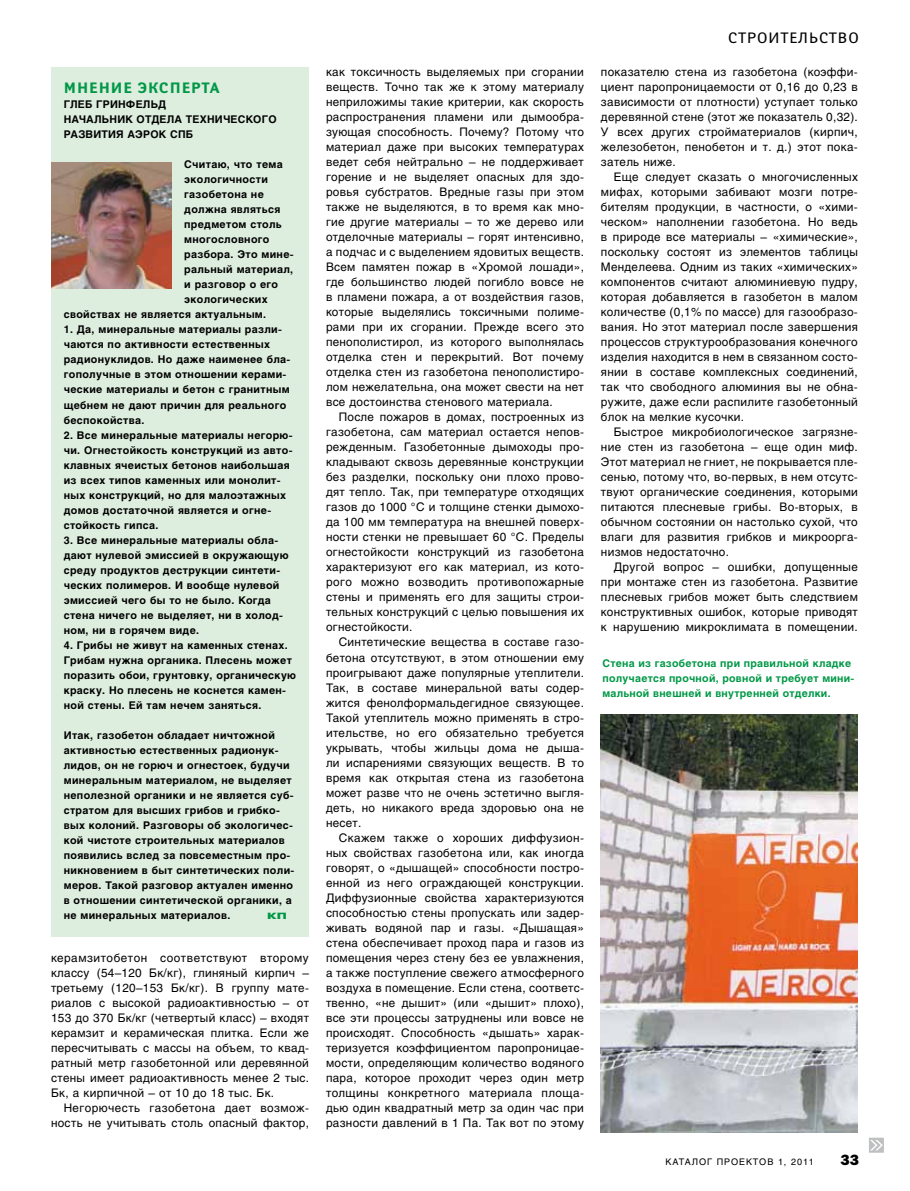
<style>
.page{position:relative;width:910px;height:1191px;background:#fff}
.page>*{position:absolute;margin:0;border:0;box-sizing:border-box;transform-origin:0 0}
.t1{font:700 15px "Yanus OT";letter-spacing:.06em;color:#009846}
.t2{font:15px "Yanus OT";color:#000}
.t3{font:800 15px "Franklin Gothic ITC";color:#000}
.t4{font:11.7px/15px "Helios Std";letter-spacing:.025em;color:#000;text-align:justify}
.t5{font:700 10.5px/15px "Helios Std";letter-spacing:.03em;color:#000}
.t6{font:700 10.5px/15px "Helios Std";letter-spacing:.025em;color:#009846}
.t7{font:9px "Helios Std";letter-spacing:.1em;color:#000}
.t8{font:700 9px "Futuris C";color:#009846;scale:1.5 1}
</style>
<div class="page">
<svg style="left:869px;top:1137px;width:15px;height:15px"></svg>
<div style="left:51px;top:67px;width:258px;height:869px;background:#ddedde"></div>
<img style="left:51px;top:163px;width:120px;height:126px">
<img style="left:600px;top:714px;width:258px;height:418px">
<p class="t1" style="left:64px;top:79px;width:157px">М нение эксперта</p>
<p class="t5" style="left:64px;top:97px;width:214px">Глеб Гринфельд<br>Начальник отдела технического развития АЭРОК</p>
<p class="t5" style="left:170px;top:127px;width:23px">СПБ</p>
<p class="t5" style="left:184px;top:157px;width:100px">Считаю, что тема</p>
<p class="t5" style="left:184px;top:172px;width:85px">экологичности</p>
<p class="t5" style="left:184px;top:187px;width:81px">газобетона не</p>
<p class="t5" style="left:184px;top:202px;width:98px">должна являться</p>
<p class="t5" style="left:184px;top:217px;width:99px">предметом столь</p>
<p class="t5" style="left:184px;top:232px;width:87px">многословного</p>
<p class="t5" style="left:184px;top:247px;width:111px">разбора. Это мине-</p>
<p class="t5" style="left:184px;top:262px;width:110px">ральный материал,</p>
<p class="t5" style="left:184px;top:277px;width:95px">и разговор о его</p>
<p class="t5" style="left:184px;top:292px;width:85px">экологических</p>
<p class="t5" style="left:64px;top:307px;width:204px">свойствах не является актуальным.</p>
<p class="t5" style="left:64px;top:322px;width:228px">1. Да, минеральные материалы разли&shy;чаются по активности естественных радионуклидов. Но даже наименее бла&shy;гополучные в этом отношении керами&shy;ческие материалы и бетон с гранитным щебнем не дают причин для реального беспокойства.</p>
<p class="t5" style="left:64px;top:427px;width:230px">2. Все минеральные материалы негорю&shy;чи. Огнестойкость конструкций из авто&shy;клавных ячеистых бетонов наибольшая из всех типов каменных или монолит&shy;ных конструкций, но для малоэтажных домов достаточной является и огне&shy;стойкость гипса.</p>
<p class="t5" style="left:64px;top:532px;width:226px">3. Все минеральные материалы обла&shy;дают нулевой эмиссией в окружающую среду продуктов деструкции синтети&shy;ческих полимеров. И вообще нулевой эмиссией чего бы то не было. Когда стена ничего не выделяет, ни в холод&shy;ном, ни в горячем виде.</p>
<p class="t5" style="left:64px;top:637px;width:234px">4. Грибы не живут на каменных стенах.<br>Грибам нужна органика. Плесень может поразить обои, грунтовку, органическую краску. Но плесень не коснется камен&shy;ной стены. Ей там нечем заняться.</p>
<p class="t5" style="left:64px;top:727px;width:232px">Итак, газобетон обладает ничтожной активностью естественных радионук&shy;лидов, он не горюч и огнестоек, будучи минеральным материалом, не выделяет неполезной органики и не является суб&shy;стратом для высших грибов и грибко&shy;вых колоний. Разговоры об экологичес&shy;кой чистоте строительных материалов появились вслед за повсеместным про&shy;никновением в быт синтетических поли&shy;меров. Такой разговор актуален именно в отношении синтетической органики, а не минеральных материалов.</p>
<p class="t8" style="left:267px;top:910px;width:15px">КП</p>
<p class="t4" style="left:51px;top:950px;width:259px">керамзитобетон соответствуют второму классу (54–120 Бк/кг), глиняный кирпич – третьему (120–153 Бк/кг). В группу мате&shy;риалов с высокой радиоактивностью – от 153 до 370 Бк/кг (четвертый класс) – входят керамзит и керамическая плитка. Если же пересчитывать с массы на объем, то квад&shy;ратный метр газобетонной или деревянной стены имеет радиоактивность менее 2 тыс.<br>Бк, а кирпичной – от 10 до 18 тыс. Бк.</p>
<p class="t4" style="left:51px;top:1100px;width:259px;text-align:right">Негорючесть газобетона дает возмож&shy;ность не учитывать столь опасный фактор,</p>
<p class="t4" style="left:326px;top:65px;width:259px">как токсичность выделяемых при сгорании веществ. Точно так же к этому материалу неприложимы такие критерии, как скорость распространения пламени или дымообра&shy;зующая способность. Почему? Потому что материал даже при высоких температурах ведет себя нейтрально – не поддерживает горение и не выделяет опасных для здо&shy;ровья субстратов. Вредные газы при этом также не выделяются, в то время как мно&shy;гие другие материалы – то же дерево или отделочные материалы – горят интенсивно, а подчас и с выделением ядовитых веществ.<br>Всем памятен пожар в «Хромой лошади», где большинство людей погибло вовсе не в пламени пожара, а от воздействия газов, которые выделялись токсичными полиме&shy;рами при их сгорании. Прежде всего это пенополистирол, из которого выполнялась отделка стен и перекрытий. Вот почему отделка стен из газобетона пенополистиро&shy;лом нежелательна, она может свести на нет все достоинства стенового материала.</p>
<p class="t4" style="left:326px;top:410px;width:260px;text-indent:13px">После пожаров в домах, построенных из газобетона, сам материал остается непов&shy;режденным. Газобетонные дымоходы про&shy;кладывают сквозь деревянные конструкции без разделки, поскольку они плохо прово&shy;дят тепло. Так, при температуре отходящих газов до 1000 °С и толщине стенки дымохо&shy;да 100 мм температура на внешней поверх&shy;ности стенки не превышает 60 °С. Пределы огнестойкости конструкций из газобетона характеризуют его как материал, из кото&shy;рого можно возводить противопожарные стены и применять его для защиты строи&shy;тельных конструкций с целью повышения их огнестойкости.</p>
<p class="t4" style="left:326px;top:634px;width:259px;text-indent:13px">Синтетические вещества в составе газо&shy;бетона отсутствуют, в этом отношении ему проигрывают даже популярные утеплители.<br>Так, в составе минеральной ваты содер&shy;жится фенолформальдегидное связующее.<br>Такой утеплитель можно применять в стро&shy;ительстве, но его обязательно требуется укрывать, чтобы жильцы дома не дыша&shy;ли испарениями связующих веществ. В то время как открытая стена из газобетона может разве что не очень эстетично выгля&shy;деть, но никакого вреда здоровью она не несет.</p>
<p class="t4" style="left:326px;top:829px;width:259px;text-indent:13px">Скажем также о хороших диффузион&shy;ных свойствах газобетона или, как иногда говорят, о «дышащей» способности постро&shy;енной из него ограждающей конструкции.<br>Диффузионные свойства характеризуются способностью стены пропускать или задер&shy;живать водяной пар и газы. «Дышащая» стена обеспечивает проход пара и газов из помещения через стену без ее увлажнения, а также поступление свежего атмосферного воздуха в помещение. Если стена, соответс&shy;твенно, «не дышит» (или «дышит» плохо), все эти процессы затруднены или вовсе не происходят. Способность «дышать» харак&shy;теризуется коэффициентом паропроницае&shy;мости, определяющим количество водяного пара, которое проходит через один метр толщины конкретного материала площа&shy;дью один квадратный метр за один час при разности давлений в 1 Па. Так вот по этому</p>
<p class="t2" style="left:728px;top:28px;width:132px">строительство</p>
<p class="t4" style="left:601px;top:65px;width:258px">показателю стена из газобетона (коэффи&shy;циент паропроницаемости от 0,16 до 0,23 в зависимости от плотности) уступает только деревянной стене (этот же показатель 0,32).<br>У всех других стройматериалов (кирпич, железобетон, пенобетон и т. д.) этот пока&shy;затель ниже.</p>
<p class="t4" style="left:601px;top:170px;width:258px;text-indent:13px">Еще следует сказать о многочисленных мифах, которыми забивают мозги потре&shy;бителям продукции, в частности, о «хими&shy;ческом» наполнении газобетона. Но ведь в природе все материалы – «химические», поскольку состоят из элементов таблицы Менделеева. Одним из таких «химических» компонентов считают алюминиевую пудру, которая добавляется в газобетон в малом количестве (0,1% по массе) для газообразо&shy;вания. Но этот материал после завершения процессов структурообразования конечного изделия находится в нем в связанном состо&shy;янии в составе комплексных соединений, так что свободного алюминия вы не обна&shy;ружите, даже если распилите газобетонный блок на мелкие кусочки.</p>
<p class="t4" style="left:601px;top:425px;width:258px;text-indent:13px">Быстрое микробиологическое загрязне&shy;ние стен из газобетона – еще один миф.<br>Этот материал не гниет, не покрывается пле&shy;сенью, потому что, во-первых, в нем отсутс&shy;твуют органические соединения, которыми питаются плесневые грибы. Во-вторых, в обычном состоянии он настолько сухой, что влаги для развития грибков и микроорга&shy;низмов недостаточно.</p>
<p class="t4" style="left:601px;top:560px;width:258px;text-indent:13px">Другой вопрос – ошибки, допущенные при монтаже стен из газобетона. Развитие плесневых грибов может быть следствием конструктивных ошибок, которые приводят к нарушению микроклимата в помещении.</p>
<p class="t6" style="left:602px;top:655px;width:253px">Стена из газобетона при правильной кладке получается прочной, ровной и требует мини&shy;мальной внешней и внутренней отделки.</p>
<p class="t7" style="left:665px;top:1156px;width:150px">КАТАЛОГ ПРОЕКТОВ 1, 2011</p>
<p class="t3" style="left:840px;top:1150px;width:20px">33</p>
</div>
